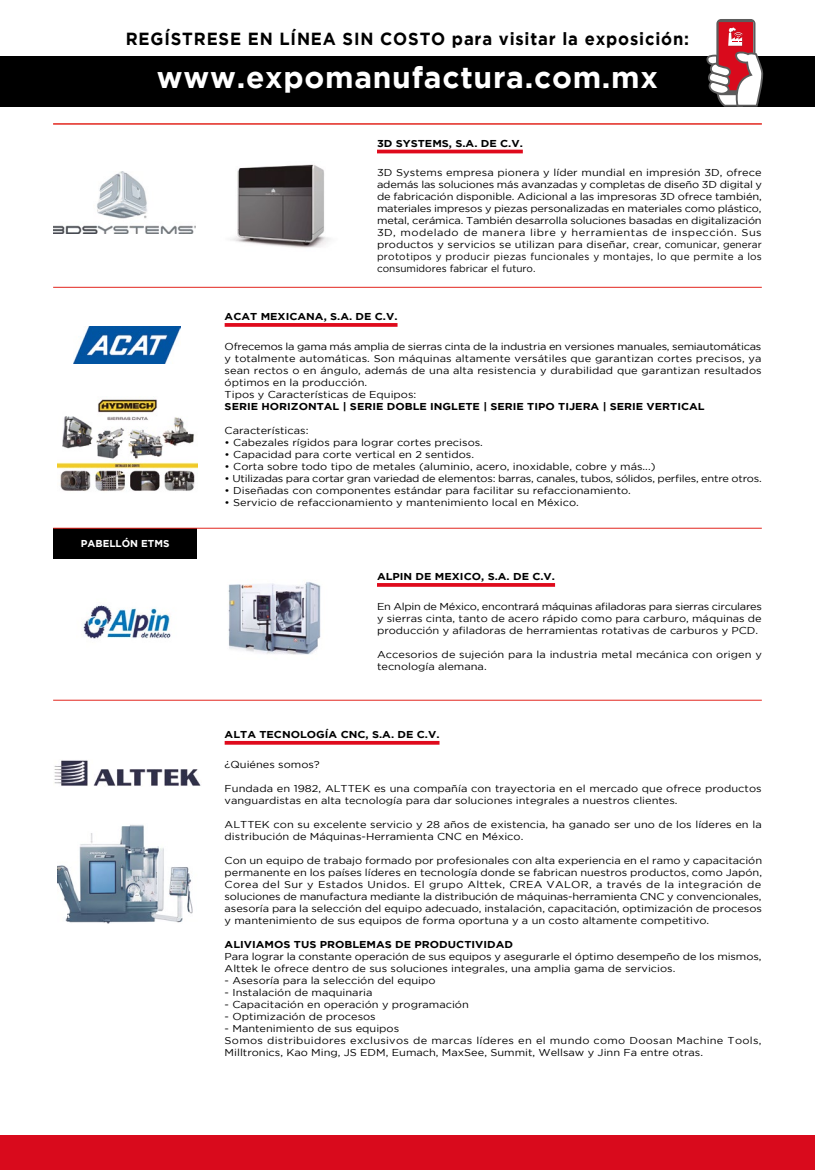
<style>
.page{position:relative;width:815px;height:1170px;background:#fff}
.page>*{position:absolute;margin:0;border:0;box-sizing:border-box;transform-origin:0 0}
.t1{font:700 30px "Gotham";letter-spacing:.025em;color:#fff}
.t2{font:700 17.5px "Gotham";letter-spacing:.05em;color:#000;scale:.95 1}
.t3{font:10px/12px "Gotham";color:#000;scale:1.1 1}
.t4{font:700 10px "Gotham";color:#000;scale:1.1 1}
.t5{font:10px "Gotham";letter-spacing:-.02em;color:#000;scale:1.1 1}
.t6{font:700 10px "Gotham";color:#fff}
</style>
<div class="page">
<div style="left:0;top:56px;width:815px;height:51px;background:#000"></div>
<svg style="left:706px;top:19px;width:57px;height:88px"></svg>
<div style="left:53px;top:528px;width:144px;height:31px;background:#000"></div>
<div style="left:0;top:1134px;width:815px;height:35px;background:#d90a1c"></div>
<hr style="left:377px;top:150px;width:146px;height:3px;background:#df0a1c">
<svg style="left:225px;top:323px;width:173px;height:4px"></svg>
<hr style="left:377px;top:583px;width:178px;height:3px;background:#df0a1c">
<hr style="left:225px;top:741px;width:215px;height:3px;background:#df0a1c">
<img style="left:53px;top:172px;width:142px;height:62px">
<img style="left:74px;top:326px;width:107px;height:37px">
<img style="left:54px;top:760px;width:147px;height:26px">
<img style="left:83px;top:605px;width:88px;height:34px">
<img style="left:230px;top:164px;width:100px;height:84px">
<img style="left:58px;top:399px;width:139px;height:92px">
<img style="left:58px;top:824px;width:135px;height:99px">
<img style="left:228px;top:582px;width:93px;height:73px">
<hr style="left:53px;top:287px;width:709px;height:1px;background:#e2251d">
<hr style="left:53px;top:528px;width:709px;height:1px;background:#e2251d">
<hr style="left:53px;top:699px;width:709px;height:1px;background:#e2251d">
<hr style="left:53px;top:124px;width:709px;height:1px;background:#e2251d">
<h2 class="t2" style="left:126px;top:28px;width:594px">REGÍSTRESE EN LÍNEA SIN COSTO para visitar la exposición:</h2>
<h1 class="t1" style="left:157px;top:60px;width:503px">www.expomanufactura.com.mx</h1>
<p class="t4" style="left:377px;top:137px;width:134px">3D SYSTEMS, S.A. DE C.V.</p>
<p class="t3" style="left:377px;top:166px;width:352px;text-align:justify">3D Systems empresa pionera y líder mundial en impresión 3D, ofrece además las soluciones más avanzadas y completas de diseño 3D digital y de fabricación disponible. Adicional a las impresoras 3D ofrece también, materiales impresos y piezas personalizadas en materiales como plástico, metal, cerámica. También desarrolla soluciones basadas en digitalización 3D, modelado de manera libre y herramientas de inspección. Sus productos y servicios se utilizan para diseñar, crear, comunicar, generar prototipos y producir piezas funcionales y montajes, lo que permite a los consumidores fabricar el futuro.</p>
<p class="t6" style="left:81px;top:538px;width:90px">PABELLÓN ETMS</p>
<p class="t4" style="left:225px;top:310px;width:159px">ACAT MEXICANA, S.A. DE C.V.</p>
<p class="t3" style="left:225px;top:340px;width:490px">Ofrecemos la gama más amplia de sierras cinta de la industria en versiones manuales, semiautomáticas y totalmente automáticas. Son máquinas altamente versátiles que garantizan cortes precisos, ya sean rectos o en ángulo, además de una alta resistencia y durabilidad que garantizan resultados óptimos en la producción.<br>Tipos y Características de Equipos:</p>
<p class="t4" style="left:225px;top:400px;width:438px">SERIE HORIZONTAL | SERIE DOBLE INGLETE | SERIE TIPO TIJERA | SERIE VERTICAL</p>
<p class="t3" style="left:225px;top:424px;width:78px">Características:</p>
<p class="t3" style="left:225px;top:436px;width:236px">• Cabezales rígidos para lograr cortes precisos.</p>
<p class="t3" style="left:225px;top:448px;width:228px">• Capacidad para corte vertical en 2 sentidos.</p>
<p class="t3" style="left:225px;top:460px;width:393px">• Corta sobre todo tipo de metales (aluminio, acero, inoxidable, cobre y más...)</p>
<p class="t5" style="left:225px;top:472px;width:490px">• Utilizadas para cortar gran variedad de elementos: barras, canales, tubos, sólidos, perfiles, entre otros.</p>
<p class="t3" style="left:225px;top:484px;width:371px">• Diseñadas con componentes estándar para facilitar su refaccionamiento.</p>
<p class="t3" style="left:225px;top:496px;width:324px">• Servicio de refaccionamiento y mantenimiento local en México.</p>
<p class="t4" style="left:377px;top:570px;width:163px">ALPIN DE MEXICO, S.A. DE C.V.</p>
<p class="t3" style="left:377px;top:600px;width:352px;text-align:justify">En Alpin de México, encontrará máquinas afiladoras para sierras circulares y sierras cinta, tanto de acero rápido como para carburo, máquinas de producción y afiladoras de herramientas rotativas de carburos y PCD.</p>
<p class="t3" style="left:377px;top:648px;width:351px">Accesorios de sujeción para la industria metal mecánica con origen y tecnología alemana.</p>
<p class="t4" style="left:225px;top:728px;width:197px">ALTA TECNOLOGÍA CNC, S.A. DE C.V.</p>
<p class="t3" style="left:225px;top:757px;width:88px">¿Quiénes somos?</p>
<p class="t3" style="left:225px;top:781px;width:490px">Fundada en 1982, ALTTEK es una compañía con trayectoria en el mercado que ofrece productos vanguardistas en alta tecnología para dar soluciones integrales a nuestros clientes.</p>
<p class="t3" style="left:225px;top:817px;width:490px">ALTTEK con su excelente servicio y 28 años de existencia, ha ganado ser uno de los líderes en la distribución de Máquinas-Herramienta CNC en México.</p>
<p class="t3" style="left:225px;top:853px;width:490px;text-align:justify">Con un equipo de trabajo formado por profesionales con alta experiencia en el ramo y capacitación permanente en los países líderes en tecnología donde se fabrican nuestros productos, como Japón, Corea del Sur y Estados Unidos. El grupo Alttek, CREA VALOR, a través de la integración de soluciones de manufactura mediante la distribución de máquinas-herramienta CNC y convencionales, asesoría para la selección del equipo adecuado, instalación, capacitación, optimización de procesos y mantenimiento de sus equipos de forma oportuna y a un costo altamente competitivo.</p>
<p class="t4" style="left:225px;top:938px;width:264px">ALIVIAMOS TUS PROBLEMAS DE PRODUCTIVIDAD</p>
<p class="t3" style="left:225px;top:949px;width:490px">Para lograr la constante operación de sus equipos y asegurarle el óptimo desempeño de los mismos,<br>Alttek le ofrece dentro de sus soluciones integrales, una amplia gama de servicios.</p>
<p class="t3" style="left:225px;top:973px;width:193px">- Asesoría para la selección del equipo</p>
<p class="t3" style="left:225px;top:985px;width:136px">- Instalación de maquinaria</p>
<p class="t3" style="left:225px;top:997px;width:224px">- Capacitación en operación y programación</p>
<p class="t3" style="left:225px;top:1009px;width:139px">- Optimización de procesos</p>
<p class="t3" style="left:225px;top:1021px;width:489px">- Mantenimiento de sus equipos<br>Somos distribuidores exclusivos de marcas líderes en el mundo como Doosan Machine Tools,<br>Milltronics, Kao Ming, JS EDM, Eumach, MaxSee, Summit, Wellsaw y Jinn Fa entre otras.</p>
</div>
